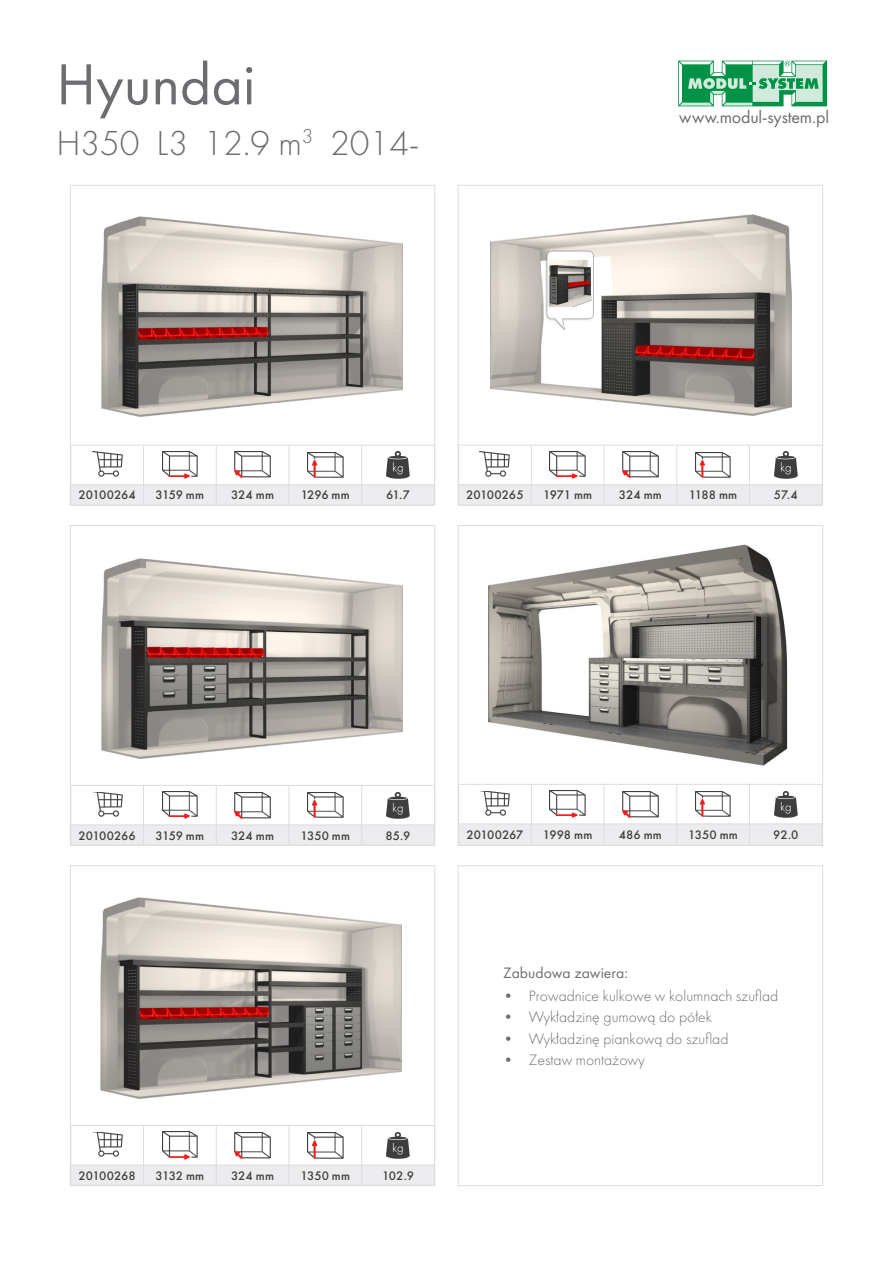
<style>
.page{position:relative;width:893px;height:1263px;background:#fff}
.page>*{position:absolute;margin:0;border:0;box-sizing:border-box;transform-origin:0 0}
.t1{font:60px "Futura";color:#6c6d70}
.t2{font:300 36px "Futura";color:#6c6d70}
.t3{font:18px "Futura";letter-spacing:-.01em;color:#6c6d70}
.t4{font:300 15.6px "Futura";color:#6c6d70}
.t5{font:15.6px "Futura";color:#6c6d70}
.t6{font:500 12.9px "Futura";letter-spacing:-.005em;color:#3e3e3f}
</style>
<div class="page">
<div style="left:458px;top:865px;width:365px;height:321px;border:1px solid #dcdddf"></div>
<img style="left:102px;top:216px;width:301px;height:200px">
<img style="left:491px;top:215px;width:301px;height:200px">
<img style="left:102px;top:558px;width:301px;height:200px">
<img style="left:489px;top:544px;width:299px;height:222px">
<img style="left:101px;top:898px;width:301px;height:200px">
<hr style="left:71px;top:445px;width:73px;height:1px;background:#dcdddf">
<hr style="left:71px;top:445px;width:1px;height:39px;background:#dcdddf">
<hr style="left:144px;top:445px;width:72px;height:1px;background:#dcdddf">
<hr style="left:143px;top:445px;width:1px;height:39px;background:#dcdddf">
<hr style="left:216px;top:445px;width:73px;height:1px;background:#dcdddf">
<hr style="left:216px;top:445px;width:1px;height:39px;background:#dcdddf">
<hr style="left:289px;top:445px;width:73px;height:1px;background:#dcdddf">
<hr style="left:289px;top:445px;width:1px;height:39px;background:#dcdddf">
<hr style="left:362px;top:445px;width:73px;height:1px;background:#dcdddf">
<hr style="left:361px;top:445px;width:1px;height:39px;background:#dcdddf">
<hr style="left:434px;top:445px;width:1px;height:39px;background:#dcdddf">
<hr style="left:71px;top:484px;width:73px;height:1px;background:#dcdddf">
<hr style="left:71px;top:505px;width:73px;height:1px;background:#dcdddf">
<hr style="left:144px;top:484px;width:72px;height:1px;background:#dcdddf">
<hr style="left:144px;top:505px;width:72px;height:1px;background:#dcdddf">
<hr style="left:216px;top:484px;width:73px;height:1px;background:#dcdddf">
<hr style="left:216px;top:505px;width:73px;height:1px;background:#dcdddf">
<hr style="left:289px;top:484px;width:73px;height:1px;background:#dcdddf">
<hr style="left:289px;top:505px;width:73px;height:1px;background:#dcdddf">
<hr style="left:362px;top:484px;width:73px;height:1px;background:#dcdddf">
<hr style="left:362px;top:505px;width:73px;height:1px;background:#dcdddf">
<div style="left:71px;top:485px;width:364px;height:20px;background:#ececee"></div>
<img style="left:92px;top:452px;width:30px;height:24px">
<img style="left:162px;top:451px;width:36px;height:28px">
<img style="left:235px;top:452px;width:35px;height:26px">
<img style="left:308px;top:452px;width:35px;height:26px">
<img style="left:387px;top:452px;width:22px;height:26px">
<hr style="left:458px;top:445px;width:73px;height:1px;background:#dcdddf">
<hr style="left:458px;top:445px;width:1px;height:39px;background:#dcdddf">
<hr style="left:531px;top:445px;width:73px;height:1px;background:#dcdddf">
<hr style="left:531px;top:445px;width:1px;height:39px;background:#dcdddf">
<hr style="left:604px;top:445px;width:73px;height:1px;background:#dcdddf">
<hr style="left:604px;top:445px;width:1px;height:39px;background:#dcdddf">
<hr style="left:677px;top:445px;width:72px;height:1px;background:#dcdddf">
<hr style="left:676px;top:445px;width:1px;height:39px;background:#dcdddf">
<hr style="left:749px;top:445px;width:73px;height:1px;background:#dcdddf">
<hr style="left:749px;top:445px;width:1px;height:39px;background:#dcdddf">
<hr style="left:822px;top:445px;width:1px;height:39px;background:#dcdddf">
<hr style="left:458px;top:484px;width:73px;height:1px;background:#dcdddf">
<hr style="left:458px;top:505px;width:73px;height:1px;background:#dcdddf">
<hr style="left:531px;top:484px;width:73px;height:1px;background:#dcdddf">
<hr style="left:531px;top:505px;width:73px;height:1px;background:#dcdddf">
<hr style="left:604px;top:484px;width:73px;height:1px;background:#dcdddf">
<hr style="left:604px;top:505px;width:73px;height:1px;background:#dcdddf">
<hr style="left:677px;top:484px;width:72px;height:1px;background:#dcdddf">
<hr style="left:677px;top:505px;width:72px;height:1px;background:#dcdddf">
<hr style="left:749px;top:484px;width:73px;height:1px;background:#dcdddf">
<hr style="left:749px;top:505px;width:73px;height:1px;background:#dcdddf">
<div style="left:458px;top:485px;width:365px;height:20px;background:#ececee"></div>
<img style="left:480px;top:452px;width:30px;height:24px">
<img style="left:550px;top:451px;width:35px;height:28px">
<img style="left:623px;top:452px;width:35px;height:26px">
<img style="left:695px;top:452px;width:36px;height:26px">
<img style="left:774px;top:452px;width:23px;height:26px">
<hr style="left:71px;top:785px;width:73px;height:1px;background:#dcdddf">
<hr style="left:71px;top:785px;width:1px;height:40px;background:#dcdddf">
<hr style="left:144px;top:785px;width:72px;height:1px;background:#dcdddf">
<hr style="left:143px;top:785px;width:1px;height:40px;background:#dcdddf">
<hr style="left:216px;top:785px;width:73px;height:1px;background:#dcdddf">
<hr style="left:216px;top:785px;width:1px;height:40px;background:#dcdddf">
<hr style="left:289px;top:785px;width:73px;height:1px;background:#dcdddf">
<hr style="left:289px;top:785px;width:1px;height:40px;background:#dcdddf">
<hr style="left:362px;top:785px;width:73px;height:1px;background:#dcdddf">
<hr style="left:361px;top:785px;width:1px;height:40px;background:#dcdddf">
<hr style="left:434px;top:785px;width:1px;height:40px;background:#dcdddf">
<hr style="left:71px;top:845px;width:73px;height:1px;background:#dcdddf">
<hr style="left:144px;top:845px;width:72px;height:1px;background:#dcdddf">
<hr style="left:216px;top:845px;width:73px;height:1px;background:#dcdddf">
<hr style="left:289px;top:845px;width:73px;height:1px;background:#dcdddf">
<hr style="left:362px;top:845px;width:73px;height:1px;background:#dcdddf">
<div style="left:71px;top:825px;width:364px;height:20px;background:#ececee"></div>
<img style="left:92px;top:792px;width:30px;height:24px">
<img style="left:162px;top:791px;width:36px;height:28px">
<img style="left:235px;top:792px;width:35px;height:26px">
<img style="left:308px;top:792px;width:35px;height:26px">
<img style="left:387px;top:792px;width:22px;height:26px">
<hr style="left:458px;top:784px;width:73px;height:1px;background:#dcdddf">
<hr style="left:458px;top:784px;width:1px;height:40px;background:#dcdddf">
<hr style="left:531px;top:784px;width:73px;height:1px;background:#dcdddf">
<hr style="left:531px;top:784px;width:1px;height:40px;background:#dcdddf">
<hr style="left:604px;top:784px;width:73px;height:1px;background:#dcdddf">
<hr style="left:604px;top:784px;width:1px;height:40px;background:#dcdddf">
<hr style="left:677px;top:784px;width:72px;height:1px;background:#dcdddf">
<hr style="left:676px;top:784px;width:1px;height:40px;background:#dcdddf">
<hr style="left:749px;top:784px;width:73px;height:1px;background:#dcdddf">
<hr style="left:749px;top:784px;width:1px;height:40px;background:#dcdddf">
<hr style="left:822px;top:784px;width:1px;height:40px;background:#dcdddf">
<hr style="left:458px;top:845px;width:73px;height:1px;background:#dcdddf">
<hr style="left:531px;top:845px;width:73px;height:1px;background:#dcdddf">
<hr style="left:604px;top:845px;width:73px;height:1px;background:#dcdddf">
<hr style="left:677px;top:845px;width:72px;height:1px;background:#dcdddf">
<hr style="left:749px;top:845px;width:73px;height:1px;background:#dcdddf">
<div style="left:458px;top:824px;width:365px;height:21px;background:#ececee"></div>
<img style="left:480px;top:791px;width:30px;height:24px">
<img style="left:550px;top:790px;width:35px;height:28px">
<img style="left:623px;top:791px;width:35px;height:26px">
<img style="left:695px;top:791px;width:36px;height:26px">
<img style="left:774px;top:791px;width:23px;height:26px">
<hr style="left:71px;top:1125px;width:73px;height:1px;background:#dcdddf">
<hr style="left:71px;top:1126px;width:1px;height:39px;background:#dcdddf">
<hr style="left:144px;top:1125px;width:72px;height:1px;background:#dcdddf">
<hr style="left:143px;top:1126px;width:1px;height:39px;background:#dcdddf">
<hr style="left:216px;top:1125px;width:73px;height:1px;background:#dcdddf">
<hr style="left:216px;top:1126px;width:1px;height:39px;background:#dcdddf">
<hr style="left:289px;top:1125px;width:73px;height:1px;background:#dcdddf">
<hr style="left:289px;top:1126px;width:1px;height:39px;background:#dcdddf">
<hr style="left:362px;top:1125px;width:73px;height:1px;background:#dcdddf">
<hr style="left:361px;top:1126px;width:1px;height:39px;background:#dcdddf">
<hr style="left:434px;top:1126px;width:1px;height:39px;background:#dcdddf">
<hr style="left:71px;top:1185px;width:73px;height:1px;background:#dcdddf">
<hr style="left:144px;top:1185px;width:72px;height:1px;background:#dcdddf">
<hr style="left:216px;top:1185px;width:73px;height:1px;background:#dcdddf">
<hr style="left:289px;top:1185px;width:73px;height:1px;background:#dcdddf">
<hr style="left:362px;top:1185px;width:73px;height:1px;background:#dcdddf">
<div style="left:71px;top:1165px;width:364px;height:20px;background:#ececee"></div>
<img style="left:92px;top:1132px;width:30px;height:25px">
<img style="left:162px;top:1131px;width:36px;height:28px">
<img style="left:235px;top:1132px;width:35px;height:26px">
<img style="left:308px;top:1132px;width:35px;height:26px">
<img style="left:387px;top:1132px;width:22px;height:26px">
<svg style="left:678px;top:61px;width:149px;height:45px;background:#72c298"></svg>
<p class="t1" style="left:56px;top:49px;width:201px">Hyundai</p>
<p class="t2" style="left:56px;top:123px;width:364px">H350 L3 12.9 m<sup>3</sup> 2014-</p>
<p class="t3" style="left:679px;top:107px;width:151px">www.modul-system.pl</p>
<p class="t6" style="left:78px;top:487px;width:59px">20100264</p>
<p class="t6" style="left:156px;top:487px;width:50px">3159 mm</p>
<p class="t6" style="left:231px;top:487px;width:44px">324 mm</p>
<p class="t6" style="left:301px;top:487px;width:51px">1296 mm</p>
<p class="t6" style="left:386px;top:487px;width:25px">61.7</p>
<p class="t6" style="left:466px;top:487px;width:59px">20100265</p>
<p class="t6" style="left:543px;top:487px;width:51px">1971 mm</p>
<p class="t6" style="left:619px;top:487px;width:44px">324 mm</p>
<p class="t6" style="left:689px;top:487px;width:50px">1188 mm</p>
<p class="t6" style="left:774px;top:487px;width:25px">57.4</p>
<p class="t6" style="left:79px;top:828px;width:59px">20100266</p>
<p class="t6" style="left:156px;top:828px;width:50px">3159 mm</p>
<p class="t6" style="left:231px;top:828px;width:44px">324 mm</p>
<p class="t6" style="left:300px;top:828px;width:51px">1350 mm</p>
<p class="t6" style="left:386px;top:828px;width:26px">85.9</p>
<p class="t6" style="left:466px;top:827px;width:59px">20100267</p>
<p class="t6" style="left:543px;top:827px;width:51px">1998 mm</p>
<p class="t6" style="left:619px;top:827px;width:45px">486 mm</p>
<p class="t6" style="left:688px;top:827px;width:51px">1350 mm</p>
<p class="t6" style="left:773px;top:827px;width:27px">92.0</p>
<p class="t6" style="left:79px;top:1168px;width:59px">20100268</p>
<p class="t6" style="left:156px;top:1168px;width:50px">3132 mm</p>
<p class="t6" style="left:231px;top:1168px;width:44px">324 mm</p>
<p class="t6" style="left:300px;top:1168px;width:51px">1350 mm</p>
<p class="t6" style="left:382px;top:1168px;width:33px">102.9</p>
<p class="t5" style="left:503px;top:963px;width:126px">Zabudowa zawiera:</p>
<p class="t4" style="left:503px;top:987px;width:277px">• Prowadnice kulkowe w kolumnach szuflad</p>
<p class="t4" style="left:503px;top:1008px;width:210px">• Wykładzinę gumową do półek</p>
<p class="t4" style="left:503px;top:1029px;width:227px">• Wykładzinę piankową do szuflad</p>
<p class="t4" style="left:503px;top:1051px;width:143px">• Zestaw montażowy</p>
</div>
